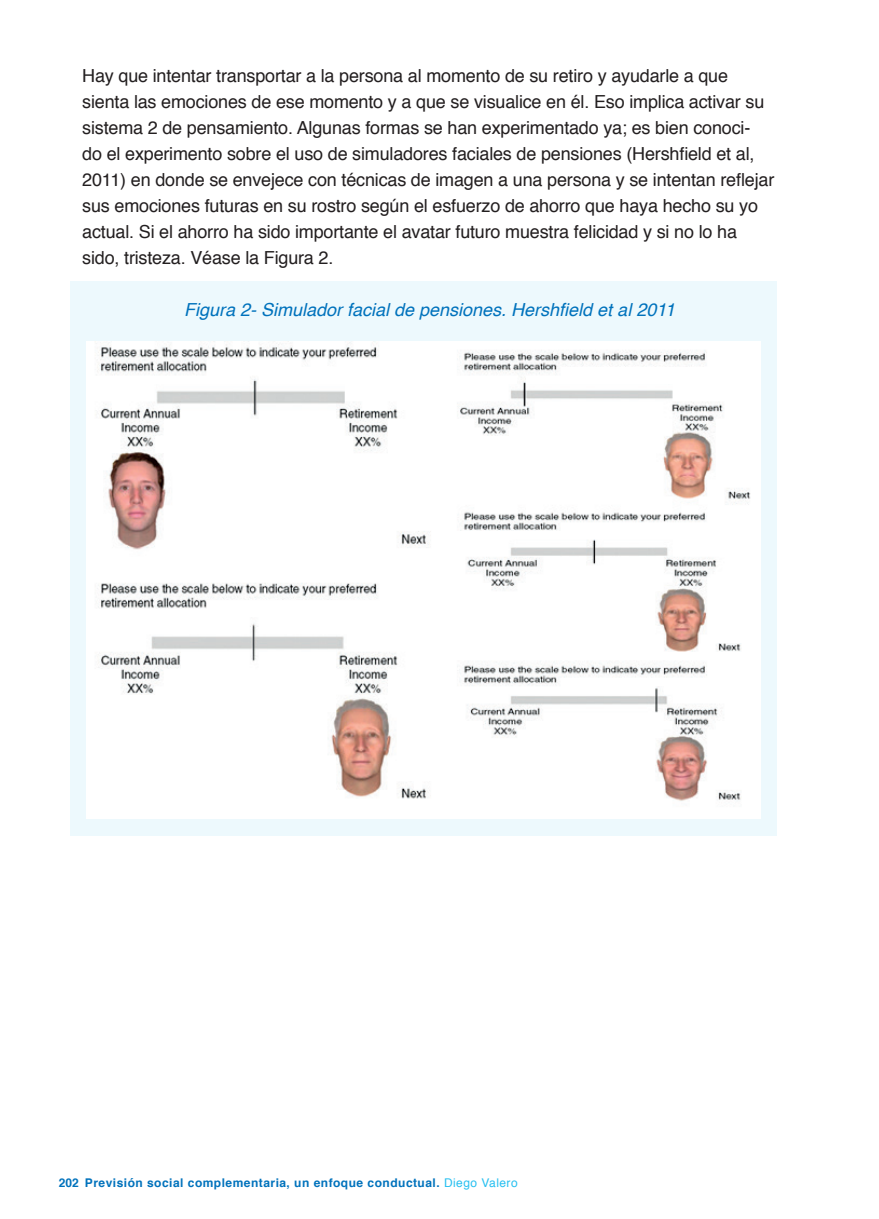
<style>
.page{position:relative;width:879px;height:1219px;background:#fff}
.page>*{position:absolute;margin:0;border:0;box-sizing:border-box;transform-origin:0 0}
.t1{font:18px/26px "Helvetica";letter-spacing:-.01em;color:#231f20}
.t2{font:italic 18px "Helvetica";color:#0072bc}
.t3{font:700 12px "Helvetica";letter-spacing:.04em;color:#0072bc}
.s1{font-weight:400;color:#26bff0}
</style>
<div class="page">
<div style="left:70px;top:281px;width:707px;height:555px;background:#edf9fd"></div>
<img style="left:86px;top:342px;width:675px;height:477px">
<p class="t1" style="left:82px;top:63px;width:693px">Hay que intentar transportar a la persona al momento de su retiro y ayudarle a que sienta las emociones de ese momento y a que se visualice en él. Eso implica activar su sistema 2 de pensamiento. Algunas formas se han experimentado ya; es bien conoci&shy;do el experimento sobre el uso de simuladores faciales de pensiones (Hershfield et al, 2011) en donde se envejece con técnicas de imagen a una persona y se intentan reflejar sus emociones futuras en su rostro según el esfuerzo de ahorro que haya hecho su yo actual. Si el ahorro ha sido importante el avatar futuro muestra felicidad y si no lo ha sido, tristeza. Véase la Figura 2.</p>
<p class="t2" style="left:184px;top:295px;width:492px">Figura 2- Simulador facial de pensiones. Hershfield et al 2011</p>
<p class="t3" style="left:59px;top:1173px;width:460px">202 Previsión social complementaria, un enfoque conductual. <span class="s1">Diego Valero</span></p>
</div>
